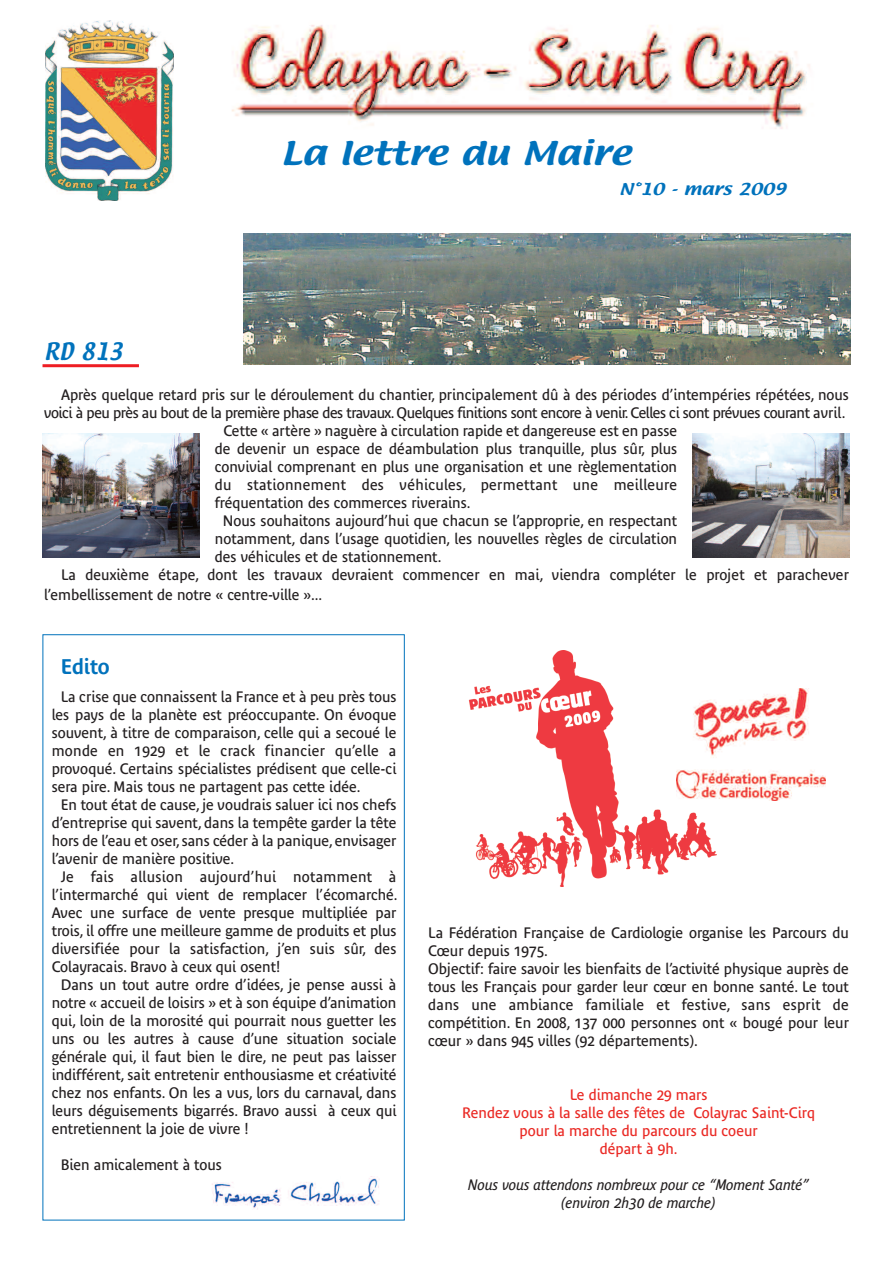
<style>
.page{position:relative;width:893px;height:1263px;background:#fff}
.page>*{position:absolute;margin:0;border:0;box-sizing:border-box;transform-origin:0 0}
.t1{font:28.8px "Textile";color:#0072bc;scale:1.25 1}
.t2{font:21px "Bienvenue Demi TT";color:#0072bc}
.t3{font:21px "Textile";color:#0072bc}
.t4{font:15px/18px "Bienvenue TT";color:#231f20;text-align:justify}
.t5{font:15px "Bienvenue TT";letter-spacing:-.03em;color:#231f20}
.t6{font:15px/18px "Bienvenue TT";color:#ea2924;text-align:center}
.t7{font:15px "Bienvenue TT";letter-spacing:.02em;color:#231f20}
.t8{font:italic 15px/18px "Bienvenue TT";color:#231f20;text-align:center}
.t9{font:14.4px "Textile";color:#0072bc;scale:1.25 1}
</style>
<div class="page">
<img style="left:45px;top:20px;width:128px;height:180px">
<img style="left:232px;top:25px;width:578px;height:104px">
<img style="left:212px;top:1176px;width:168px;height:33px">
<img style="left:468px;top:650px;width:248px;height:237px">
<div style="left:669px;top:667px;width:157px;height:139px;background:#fff"></div>
<img style="left:676px;top:689px;width:150px;height:111px">
<hr style="left:43px;top:364px;width:96px;height:3px;background:#ee1d23">
<img style="left:43px;top:434px;width:157px;height:123px">
<img style="left:692px;top:434px;width:157px;height:123px">
<img style="left:244px;top:233px;width:606px;height:132px">
<h2 class="t3" style="left:44px;top:341px;width:80px">RD 813</h2>
<h1 class="t1" style="left:281px;top:138px;width:282px">La lettre du Maire</h1>
<p class="t9" style="left:620px;top:182px;width:135px">N°10 - mars 2009</p>
<p class="t4" style="left:61px;top:386px;width:789px">Après quelque retard pris sur le déroulement du chantier, principalement dû à des périodes d’intempéries répétées, nous</p>
<p class="t5" style="left:44px;top:404px;width:803px">voici à peu près au bout de la première phase des travaux. Quelques finitions sont encore à venir. Celles ci sont prévues courant avril.</p>
<p class="t4" style="left:223px;top:422px;width:455px">Cette « artère » naguère à circulation rapide et dangereuse est en passe</p>
<p class="t4" style="left:215px;top:440px;width:464px">de devenir un espace de déambulation plus tranquille, plus sûr, plus</p>
<p class="t4" style="left:215px;top:458px;width:464px">convivial comprenant en plus une organisation et une règlementation</p>
<p class="t7" style="left:215px;top:476px;width:464px">du stationnement des véhicules, permettant une meilleure</p>
<p class="t4" style="left:215px;top:494px;width:257px">fréquentation des commerces riverains.</p>
<p class="t4" style="left:223px;top:512px;width:456px">Nous souhaitons aujourd’hui que chacun se l’approprie, en respectant</p>
<p class="t4" style="left:215px;top:530px;width:464px">notamment, dans l’usage quotidien, les nouvelles règles de circulation</p>
<p class="t4" style="left:215px;top:548px;width:228px">des véhicules et de stationnement.</p>
<p class="t4" style="left:61px;top:566px;width:789px">La deuxième étape, dont les travaux devraient commencer en mai, viendra compléter le projet et parachever</p>
<p class="t4" style="left:44px;top:585px;width:280px">l’embellissement de notre « centre-ville »...</p>
<h2 class="t2" style="left:61px;top:654px;width:51px">Edito</h2>
<p class="t4" style="left:52px;top:688px;width:346px;text-indent:9px">La crise que connaissent la France et à peu près tous les pays de la planète est préoccupante. On évoque souvent, à titre de comparaison, celle qui a secoué le monde en 1929 et le crack financier qu’elle a provoqué. Certains spécialistes prédisent que celle-ci sera pire. Mais tous ne partagent pas cette idée.</p>
<p class="t4" style="left:61px;top:796px;width:337px">En tout état de cause, je voudrais saluer ici nos chefs</p>
<p class="t4" style="left:52px;top:814px;width:346px">d’entreprise qui savent, dans la tempête garder la tête</p>
<p class="t4" style="left:52px;top:832px;width:346px">hors de l’eau et oser, sans céder à la panique, envisager</p>
<p class="t4" style="left:52px;top:850px;width:184px">l’avenir de manière positive.</p>
<p class="t7" style="left:61px;top:868px;width:337px">Je fais allusion aujourd’hui notamment à</p>
<p class="t4" style="left:52px;top:886px;width:348px">l’intermarché qui vient de remplacer l’écomarché.</p>
<p class="t4" style="left:52px;top:904px;width:346px">Avec une surface de vente presque multipliée par</p>
<p class="t4" style="left:52px;top:922px;width:346px">trois, il offre une meilleure gamme de produits et plus</p>
<p class="t4" style="left:52px;top:940px;width:346px">diversifiée pour la satisfaction, j’en suis sûr, des</p>
<p class="t4" style="left:52px;top:958px;width:230px">Colayracais. Bravo à ceux qui osent!</p>
<p class="t4" style="left:61px;top:976px;width:337px">Dans un tout autre ordre d’idées, je pense aussi à</p>
<p class="t4" style="left:52px;top:994px;width:346px">notre « accueil de loisirs » et à son équipe d’animation</p>
<p class="t4" style="left:52px;top:1012px;width:346px">qui, loin de la morosité qui pourrait nous guetter les</p>
<p class="t4" style="left:52px;top:1030px;width:346px">uns ou les autres à cause d’une situation sociale</p>
<p class="t4" style="left:52px;top:1048px;width:346px">générale qui, il faut bien le dire, ne peut pas laisser</p>
<p class="t4" style="left:52px;top:1066px;width:346px">indifférent, sait entretenir enthousiasme et créativité</p>
<p class="t4" style="left:52px;top:1084px;width:346px">chez nos enfants. On les a vus, lors du carnaval, dans</p>
<p class="t4" style="left:52px;top:1102px;width:346px">leurs déguisements bigarrés. Bravo aussi à ceux qui</p>
<p class="t4" style="left:52px;top:1120px;width:199px">entretiennent la joie de vivre !</p>
<p class="t4" style="left:61px;top:1156px;width:163px">Bien amicalement à tous</p>
<p class="t4" style="left:428px;top:924px;width:422px;text-align:left">La Fédération Française de Cardiologie organise les Parcours du Cœur depuis 1975.<br>Objectif: faire savoir les bienfaits de l’activité physique auprès de tous les Français pour garder leur cœur en bonne santé. Le tout dans une ambiance familiale et festive, sans esprit de compétition. En 2008, 137 000 personnes ont « bougé pour leur cœur » dans 945 villes (92 départements).</p>
<p class="t6" style="left:462px;top:1086px;width:354px">Le dimanche 29 mars<br>Rendez vous à la salle des fêtes de Colayrac Saint-Cirq pour la marche du parcours du coeur<br>départ à 9h.</p>
<p class="t8" style="left:468px;top:1176px;width:342px">Nous vous attendons nombreux pour ce “Moment Santé” (environ 2h30 de marche)</p>
</div>
